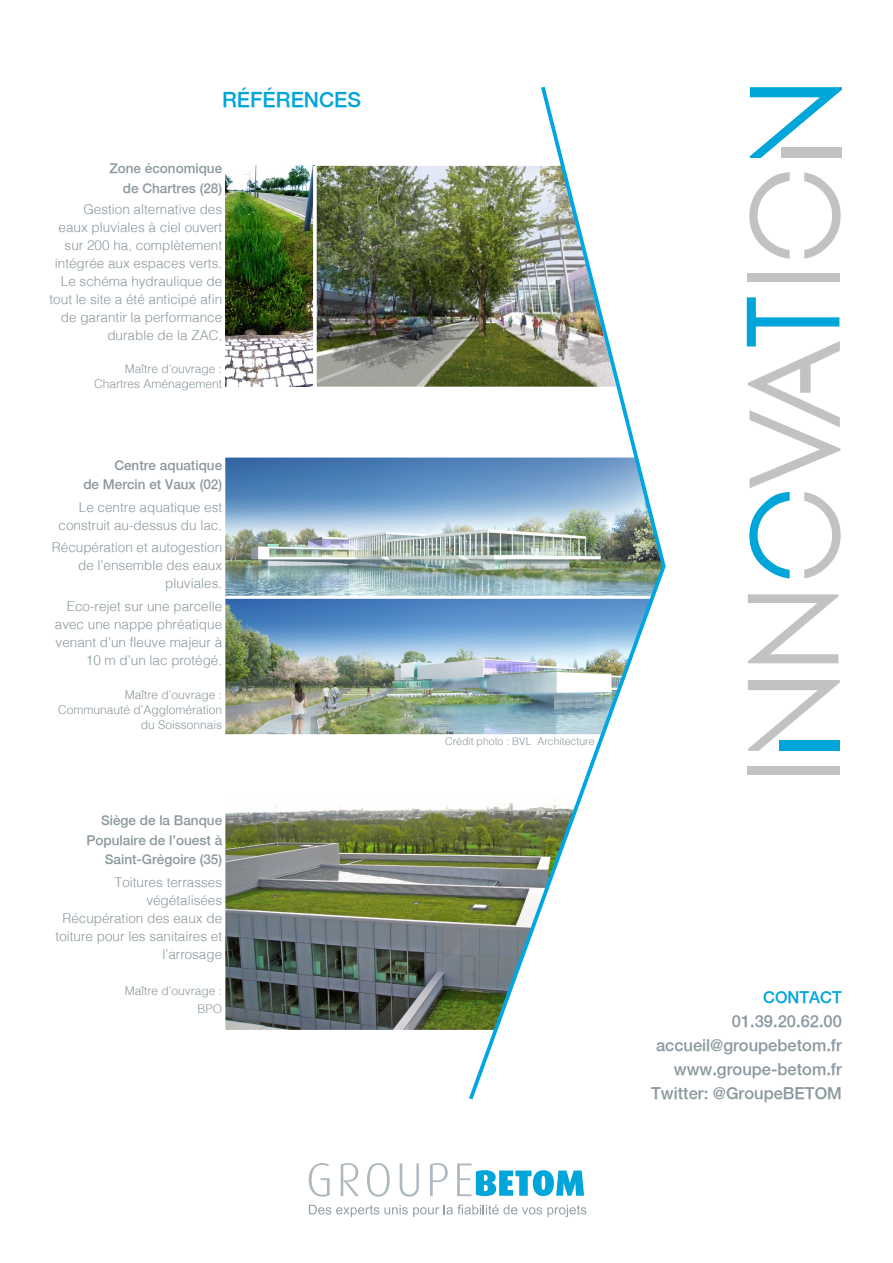
<style>
.page{position:relative;width:893px;height:1263px;background:#fff}
.page>*{position:absolute;margin:0;border:0;box-sizing:border-box;transform-origin:0 0}
.t1{font:500 21px "Helvetica Neue";color:#00a5da}
.t2{font:500 16.5px/24px "Helvetica Neue";color:#8b989e;text-align:right}
.t3{font:500 16.5px "Helvetica Neue";color:#00a5da}
.t4{font:300 13.5px/18px "Helv";color:#8b989e;text-align:right}
.t5{font:500 13.5px/19.5px "Helvetica Neue";color:#8b989e;text-align:right}
.t6{font:300 12px/15px "Helv";color:#8b989e;text-align:right}
.t7{font:300 10.5px "Helv";color:#8b989e}
</style>
<div class="page">
<div style="left:747px;top:766px;width:92px;height:9px;background:#c1c3c3"></div>
<svg style="left:748px;top:680px;width:92px;height:71px"></svg>
<div style="left:779px;top:741px;width:61px;height:10px;background:#00a5da"></div>
<div style="left:747px;top:273px;width:92px;height:9px;background:#c1c3c3"></div>
<svg style="left:750px;top:87px;width:92px;height:71px"></svg>
<div style="left:781px;top:148px;width:61px;height:10px;background:#c1c3c3"></div>
<svg style="left:747px;top:297px;width:94px;height:281px"></svg>
<svg style="left:749px;top:172px;width:41px;height:87px"></svg>
<svg style="left:804px;top:172px;width:37px;height:87px"></svg>
<svg style="left:748px;top:594px;width:90px;height:69px"></svg>
<svg style="left:309px;top:1163px;width:21px;height:33px"></svg>
<svg style="left:341px;top:1163px;width:18px;height:33px"></svg>
<svg style="left:367px;top:1163px;width:23px;height:33px"></svg>
<svg style="left:400px;top:1163px;width:19px;height:34px"></svg>
<svg style="left:430px;top:1163px;width:18px;height:33px"></svg>
<svg style="left:457px;top:1163px;width:127px;height:33px"></svg>
<svg style="left:309px;top:1204px;width:277px;height:13px"></svg>
<img style="left:225px;top:458px;width:241px;height:139px">
<img style="left:225px;top:598px;width:241px;height:136px">
<hr style="left:226px;top:596px;width:436px;height:3px;background:#fff">
<img style="left:317px;top:166px;width:149px;height:221px">
<img style="left:225px;top:166px;width:88px;height:221px">
<img style="left:225px;top:805px;width:241px;height:225px">
<img style="left:466px;top:86px;width:200px;height:1014px">
<h1 class="t1" style="left:222px;top:87px;width:140px">RÉFÉRENCES</h1>
<p class="t5" style="left:109px;top:159px;width:114px">Zone économique de Chartres (28)</p>
<p class="t4" style="left:50px;top:200px;width:174px">Gestion alternative des<br>eaux pluviales à ciel ouvert sur 200 ha, complètement intégrée aux espaces verts.<br>Le schéma hydraulique de tout le site a été anticipé afin de garantir la performance durable de la ZAC.</p>
<p class="t6" style="left:94px;top:361px;width:130px">Maître d’ouvrage :<br>Chartres Aménagement</p>
<p class="t5" style="left:83px;top:455px;width:140px">Centre aquatique<br>de Mercin et Vaux (02)</p>
<p class="t4" style="left:59px;top:498px;width:165px">Le centre aquatique est construit au-dessus du lac.</p>
<p class="t4" style="left:52px;top:538px;width:172px">Récupération et autogestion de l’ensemble des eaux pluviales.</p>
<p class="t4" style="left:55px;top:597px;width:169px">Eco-rejet sur une parcelle avec une nappe phréatique venant d’un fleuve majeur à<br>10 m d’un lac protégé.</p>
<p class="t6" style="left:58px;top:687px;width:166px">Maître d’ouvrage :<br>Communauté d’Agglomération du Soissonnais</p>
<p class="t5" style="left:87px;top:811px;width:137px">Siège de la Banque<br>Populaire de l’ouest à<br>Saint-Grégoire (35)</p>
<p class="t4" style="left:56px;top:873px;width:168px">Toitures terrasses végétalisées<br>Récupération des eaux de toiture pour les sanitaires et l’arrosage</p>
<p class="t6" style="left:125px;top:981px;width:99px;line-height:18px">Maître d’ouvrage :<br>BPO</p>
<p class="t7" style="left:445px;top:735px;width:151px">Crédit photo : BVL Architecture</p>
<p class="t3" style="left:763px;top:987px;width:80px">CONTACT</p>
<p class="t2" style="left:651px;top:1009px;width:192px">01.39.20.62.00 accueil@groupebetom.fr www.groupe-betom.fr<br>Twitter: @GroupeBETOM</p>
</div>
